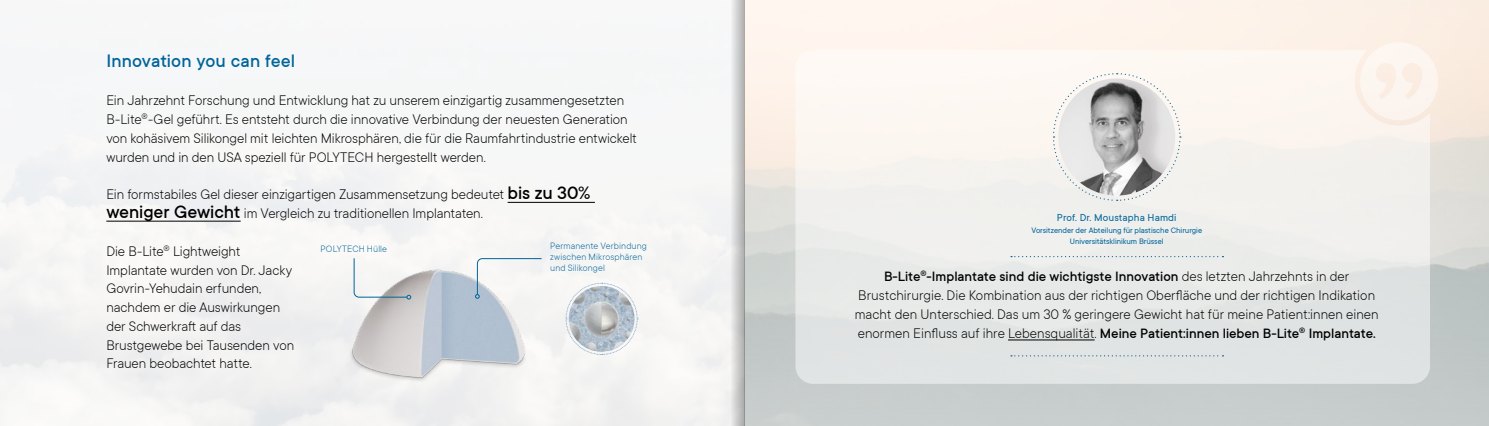
<style>
.page{position:relative;width:1489px;height:426px;background:#fff}
.page>*{position:absolute;margin:0;border:0;box-sizing:border-box;transform-origin:0 0}
.t1{font:500 20px "TT Commons";letter-spacing:.005em;color:#006499}
.t2{font:300 15px/18.8px "TT Commons";letter-spacing:-.005em;color:#000}
.t3{font:11.25px "TT Commons";letter-spacing:.01em;color:#006499}
.t4{font:300 10px/11.2px "TT Commons";letter-spacing:.01em;color:#006499}
.t5{font:8.75px/11.2px "TT Commons";letter-spacing:-.005em;color:#006499;text-align:center}
.s1{font-weight:500;font-size:20px}
.s2{font-weight:500}
</style>
<div class="page">
<img style="left:0;top:0;width:1488px;height:425px">
<svg style="left:795px;top:50px;width:634px;height:333px"></svg>
<svg style="left:1359px;top:42px;width:78px;height:78px"></svg>
<hr style="left:507px;top:201px;width:88px;height:1px;background:#000">
<hr style="left:106px;top:220px;width:135px;height:1px;background:#000">
<hr style="left:1008px;top:339px;width:86px;height:1px;background:#000">
<svg style="left:1010px;top:256px;width:213px;height:1px"></svg>
<svg style="left:1010px;top:355px;width:213px;height:1px"></svg>
<svg style="left:1052px;top:72px;width:129px;height:129px"></svg>
<img style="left:1058px;top:78px;width:117px;height:117px;border-radius:58px">
<img style="left:341px;top:266px;width:203px;height:119px">
<svg style="left:353px;top:257px;width:58px;height:42px"></svg>
<svg style="left:475px;top:258px;width:67px;height:40px"></svg>
<svg style="left:565px;top:282px;width:73px;height:73px"></svg>
<img style="left:568px;top:285px;width:66px;height:66px;border-radius:33px">
<svg style="left:725px;top:0;width:19px;height:425px"></svg>
<h1 class="t1" style="left:106px;top:50px;width:190px">Innovation you can feel</h1>
<p class="t2" style="left:106px;top:91px;width:532px">Ein Jahrzehnt Forschung und Entwicklung hat zu unserem einzigartig zusammengesetzten B-Lite<sup>®</sup>-Gel geführt. Es entsteht durch die innovative Verbindung der neuesten Generation von kohäsivem Silikongel mit leichten Mikrosphären, die für die Raumfahrtindustrie entwickelt wurden und in den USA speziell für POLYTECH hergestellt werden.</p>
<p class="t2" style="left:106px;top:185px;width:485px">Ein formstabiles Gel dieser einzigartigen Zusammensetzung bedeutet <span class="s1">bis zu 30% weniger Gewicht</span> im Vergleich zu traditionellen Implantaten.</p>
<p class="t2" style="left:106px;top:241px;width:189px">Die B-Lite<sup>®</sup> Lightweight<br>Implantate wurden von Dr. Jacky<br>Govrin-Yehudain erfunden, nachdem er die Auswirkungen der Schwerkraft auf das<br>Brustgewebe bei Tausenden von<br>Frauen beobachtet hatte.</p>
<p class="t4" style="left:320px;top:243px;width:68px">POLYTECH Hülle</p>
<p class="t4" style="left:550px;top:240px;width:98px">Permanente Verbindung zwischen Mikrosphären und Silikongel</p>
<p class="t3" style="left:1056px;top:211px;width:121px">Prof. Dr. Moustapha Hamdi</p>
<p class="t5" style="left:1031px;top:224px;width:172px">Vorsitzender der Abteilung für plastische Chirurgie<br>Universitätsklinikum Brüssel</p>
<p class="t2" style="left:854px;top:267px;width:525px;text-align:center"><span class="s2">B-Lite</span><sup>®</sup><span class="s2">-Implantate sind die wichtigste Innovation</span> des letzten Jahrzehnts in der Brustchirurgie. Die Kombination aus der richtigen Oberfläche und der richtigen Indikation macht den Unterschied. Das um 30 % geringere Gewicht hat für meine Patient:innen einen enormen Einfluss auf ihre Lebensqualität. <span class="s2">Meine Patient:innen lieben B-Lite</span><sup>®</sup> <span class="s2">Implantate.</span></p>
</div>
